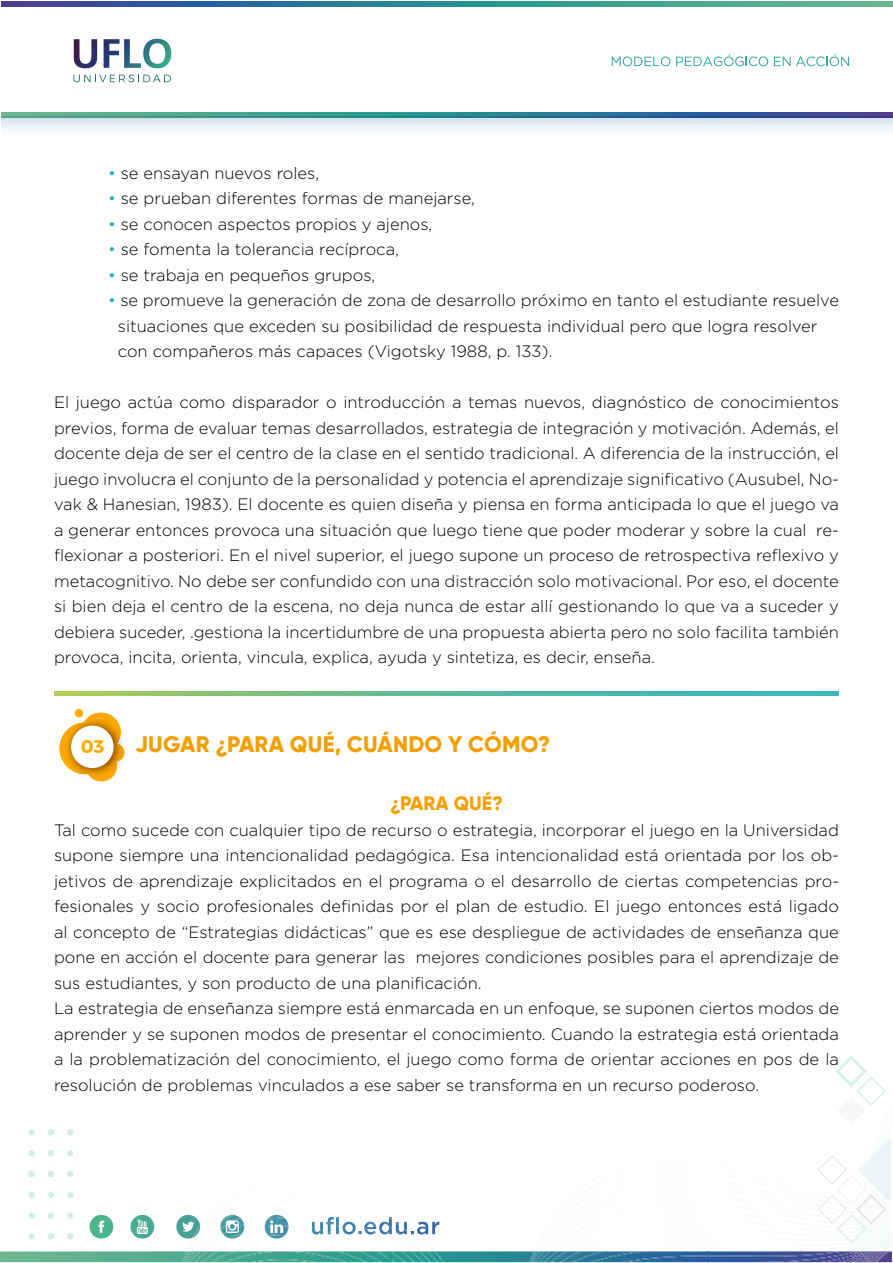
<style>
.page{position:relative;width:893px;height:1263px;background:#fff}
.page>*{position:absolute;margin:0;border:0;box-sizing:border-box;transform-origin:0 0}
.t1{font:800 22.5px "Gilroy";letter-spacing:.01em;color:#f19f04}
.t2{font:800 19.5px "Gilroy";color:#f3a002}
.t3{font:700 18.3px "Montserrat";color:#ffab00}
.t4{font:300 16.5px/25.5px "Gotham";color:#000}
.s1{color:#1eafbc}
</style>
<div class="page">
<svg style="left:74px;top:39px;width:97px;height:29px"></svg>
<svg style="left:73px;top:75px;width:98px;height:7px"></svg>
<svg style="left:612px;top:57px;width:58px;height:9px"></svg>
<svg style="left:676px;top:54px;width:92px;height:12px"></svg>
<svg style="left:774px;top:54px;width:75px;height:12px"></svg>
<svg style="left:1px;top:118px;width:892px;height:12px"></svg>
<svg style="left:1px;top:113px;width:892px;height:4px;background:#388190"></svg>
<img style="left:1px;top:117px;width:892px;height:1px">
<svg style="left:1px;top:1px;width:892px;height:5px;background:#3a8593"></svg>
<div style="left:28px;top:1233px;width:7px;height:6px;background:#d1ede8;border-radius:50%"></div>
<div style="left:28px;top:1212px;width:7px;height:7px;background:#d1ede8;border-radius:50%"></div>
<div style="left:28px;top:1192px;width:7px;height:6px;background:#d1ede8;border-radius:50%"></div>
<div style="left:28px;top:1171px;width:7px;height:6px;background:#d1ede8;border-radius:50%"></div>
<div style="left:28px;top:1150px;width:7px;height:6px;background:#d1ede8;border-radius:50%"></div>
<div style="left:28px;top:1129px;width:7px;height:6px;background:#d1ede8;border-radius:50%"></div>
<svg style="left:48px;top:1233px;width:6px;height:6px"></svg>
<div style="left:48px;top:1212px;width:6px;height:7px;background:#d1ede8;border-radius:50%"></div>
<svg style="left:48px;top:1192px;width:6px;height:6px"></svg>
<svg style="left:48px;top:1171px;width:6px;height:6px"></svg>
<svg style="left:48px;top:1150px;width:6px;height:6px"></svg>
<svg style="left:48px;top:1129px;width:6px;height:6px"></svg>
<svg style="left:67px;top:1233px;width:6px;height:6px"></svg>
<div style="left:67px;top:1212px;width:6px;height:7px;background:#d1ede8;border-radius:50%"></div>
<svg style="left:67px;top:1192px;width:6px;height:6px"></svg>
<svg style="left:67px;top:1171px;width:6px;height:6px"></svg>
<svg style="left:67px;top:1150px;width:6px;height:6px"></svg>
<svg style="left:67px;top:1129px;width:6px;height:6px"></svg>
<svg style="left:90px;top:1055px;width:802px;height:208px"></svg>
<div style="left:75px;top:709px;width:8px;height:8px;background:#ffab00;border-radius:50%"></div>
<img style="left:74px;top:713px;width:51px;height:69px">
<img style="left:84px;top:713px;width:37px;height:30px">
<img style="left:59px;top:722px;width:52px;height:52px">
<svg style="left:75px;top:713px;width:8px;height:4px"></svg>
<img style="left:114px;top:743px;width:10px;height:19px">
<img style="left:86px;top:750px;width:31px;height:31px">
<div style="left:71px;top:725px;width:43px;height:43px;background:#fff;border-radius:50%"></div>
<svg style="left:54px;top:692px;width:785px;height:3px;background:#66bd92"></svg>
<p class="t4" style="left:108px;top:160px;width:213px"><span class="s1">•</span> se ensayan nuevos roles,</p>
<p class="t4" style="left:108px;top:185px;width:368px"><span class="s1">•</span> se prueban diferentes formas de manejarse,</p>
<p class="t4" style="left:108px;top:211px;width:326px"><span class="s1">•</span> se conocen aspectos propios y ajenos,</p>
<p class="t4" style="left:108px;top:236px;width:292px"><span class="s1">•</span> se fomenta la tolerancia recíproca,</p>
<p class="t4" style="left:108px;top:262px;width:269px"><span class="s1">•</span> se trabaja en pequeños grupos,</p>
<p class="t4" style="left:118px;top:287px;width:723px;text-indent:-10px"><span class="s1">•</span> se promueve la generación de zona de desarrollo próximo en tanto el estudiante resuelve situaciones que exceden su posibilidad de respuesta individual pero que logra resolver con compañeros más capaces (Vigotsky 1988, p. 133).</p>
<p class="t4" style="left:54px;top:389px;width:787px;text-align:justify">El juego actúa como disparador o introducción a temas nuevos, diagnóstico de conocimientos previos, forma de evaluar temas desarrollados, estrategia de integración y motivación. Además, el docente deja de ser el centro de la clase en el sentido tradicional. A diferencia de la instrucción, el juego involucra el conjunto de la personalidad y potencia el aprendizaje significativo (Ausubel, No&shy;vak &amp; Hanesian, 1983). El docente es quien diseña y piensa en forma anticipada lo que el juego va a generar entonces provoca una situación que luego tiene que poder moderar y sobre la cual re&shy;flexionar a posteriori. En el nivel superior, el juego supone un proceso de retrospectiva reflexivo y metacognitivo. No debe ser confundido con una distracción solo motivacional. Por eso, el docente si bien deja el centro de la escena, no deja nunca de estar allí gestionando lo que va a suceder y debiera suceder, .gestiona la incertidumbre de una propuesta abierta pero no solo facilita también provoca, incita, orienta, vincula, explica, ayuda y sintetiza, es decir, enseña.</p>
<p class="t3" style="left:81px;top:732px;width:25px">03</p>
<h1 class="t1" style="left:135px;top:730px;width:417px">JUGAR ¿PARA QUÉ, CUÁNDO Y CÓMO?</h1>
<p class="t2" style="left:390px;top:791px;width:114px">¿PARA QUÉ?</p>
<p class="t4" style="left:54px;top:817px;width:786px">Tal como sucede con cualquier tipo de recurso o estrategia, incorporar el juego en la Universidad supone siempre una intencionalidad pedagógica. Esa intencionalidad está orientada por los ob&shy;jetivos de aprendizaje explicitados en el programa o el desarrollo de ciertas competencias pro&shy;fesionales y socio profesionales definidas por el plan de estudio. El juego entonces está ligado al concepto de “Estrategias didácticas” que es ese despliegue de actividades de enseñanza que pone en acción el docente para generar las mejores condiciones posibles para el aprendizaje de sus estudiantes, y son producto de una planificación.<br>La estrategia de enseñanza siempre está enmarcada en un enfoque, se suponen ciertos modos de aprender y se suponen modos de presentar el conocimiento. Cuando la estrategia está orientada a la problematización del conocimiento, el juego como forma de orientar acciones en pos de la resolución de problemas vinculados a ese saber se transforma en un recurso poderoso.</p>
</div>
